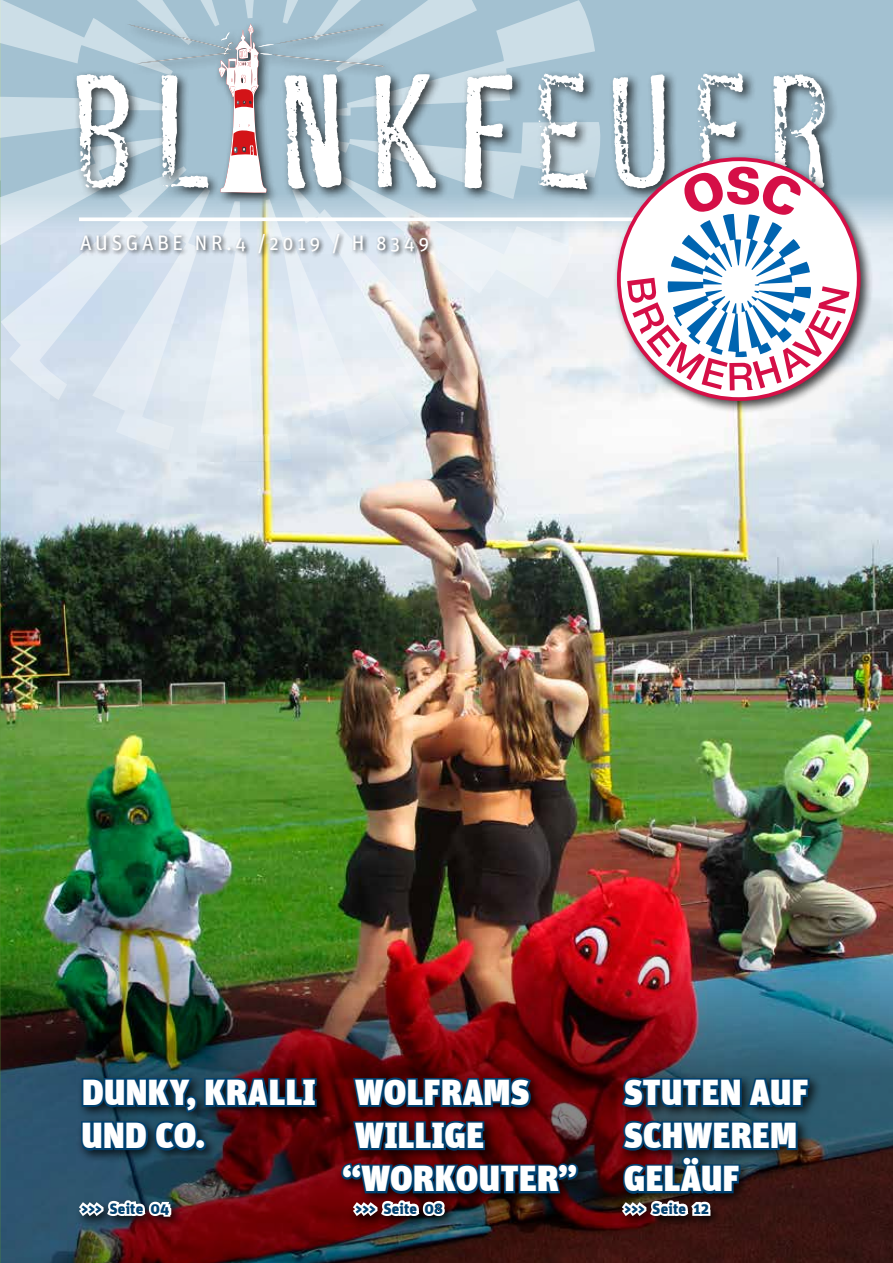
<style>
.page{position:relative;width:893px;height:1263px;background:#fff}
.page>*{position:absolute;margin:0;border:0;box-sizing:border-box;transform-origin:0 0}
.t1{font:900 36px/43.2px "Unit";letter-spacing:.01em;color:#fff}
.t2{font:21px "Unit Regular SC";letter-spacing:.15em;color:#fff}
.t3{font:900 15px "Unit";letter-spacing:.015em;color:#004170}
</style>
<div class="page">
<img style="left:0;top:379px;width:893px;height:564px">
<img style="left:0;top:943px;width:893px;height:320px">
<svg style="left:602px;top:0;width:291px;height:379px;fill:#a3c1d1"></svg>
<hr style="left:0;top:1227px;width:1px;height:36px;background:#386460">
<svg style="left:0;top:0;width:602px;height:462px"></svg>
<div style="left:75px;top:1073px;width:255px;height:157px;background:#000;opacity:.75"></div>
<svg style="left:76px;top:1062px;width:243px;height:157px"></svg>
<div style="left:337px;top:1073px;width:254px;height:156px;background:#000;opacity:.75"></div>
<img style="left:338px;top:1007px;width:243px;height:256px">
<div style="left:618px;top:1073px;width:205px;height:156px;background:#000;opacity:.75"></div>
<svg style="left:619px;top:1050px;width:192px;height:213px"></svg>
<svg style="left:79px;top:217px;width:533px;height:4px"></svg>
<div style="left:78px;top:232px;width:357px;height:28px;background:#000;opacity:.75"></div>
<div style="left:72px;top:20px;width:766px;height:186px;background:#000;opacity:.75"></div>
<svg style="left:464px;top:74px;width:48px;height:115px"></svg>
<svg style="left:538px;top:73px;width:50px;height:116px"></svg>
<svg style="left:77px;top:23px;width:359px;height:170px"></svg>
<div style="left:612px;top:153px;width:262px;height:261px;background:#000;opacity:.75"></div>
<svg style="left:613px;top:73px;width:236px;height:317px"></svg>
<p class="t2" style="left:80px;top:231px;width:351px">AUSGABE NR.4 /2019 / H 8349</p>
<p class="t1" style="left:82px;top:1070px;width:235px">DUNKY, KRALLI<br>UND CO.</p>
<p class="t3" style="left:81px;top:1199px;width:90px">&gt;&gt;&gt; Seite 04</p>
<p class="t1" style="left:355px;top:1070px;width:176px">WOLFRAMS</p>
<p class="t1" style="left:355px;top:1113px;width:130px">WILLIGE</p>
<p class="t1" style="left:342px;top:1156px;width:236px">“WORKOUTER”</p>
<p class="t3" style="left:355px;top:1199px;width:89px">&gt;&gt;&gt; Seite 08</p>
<p class="t1" style="left:624px;top:1070px;width:186px">STUTEN AUF<br>SCHWEREM<br>GELÄUF</p>
<p class="t3" style="left:624px;top:1199px;width:86px">&gt;&gt;&gt; Seite 12</p>
</div>
